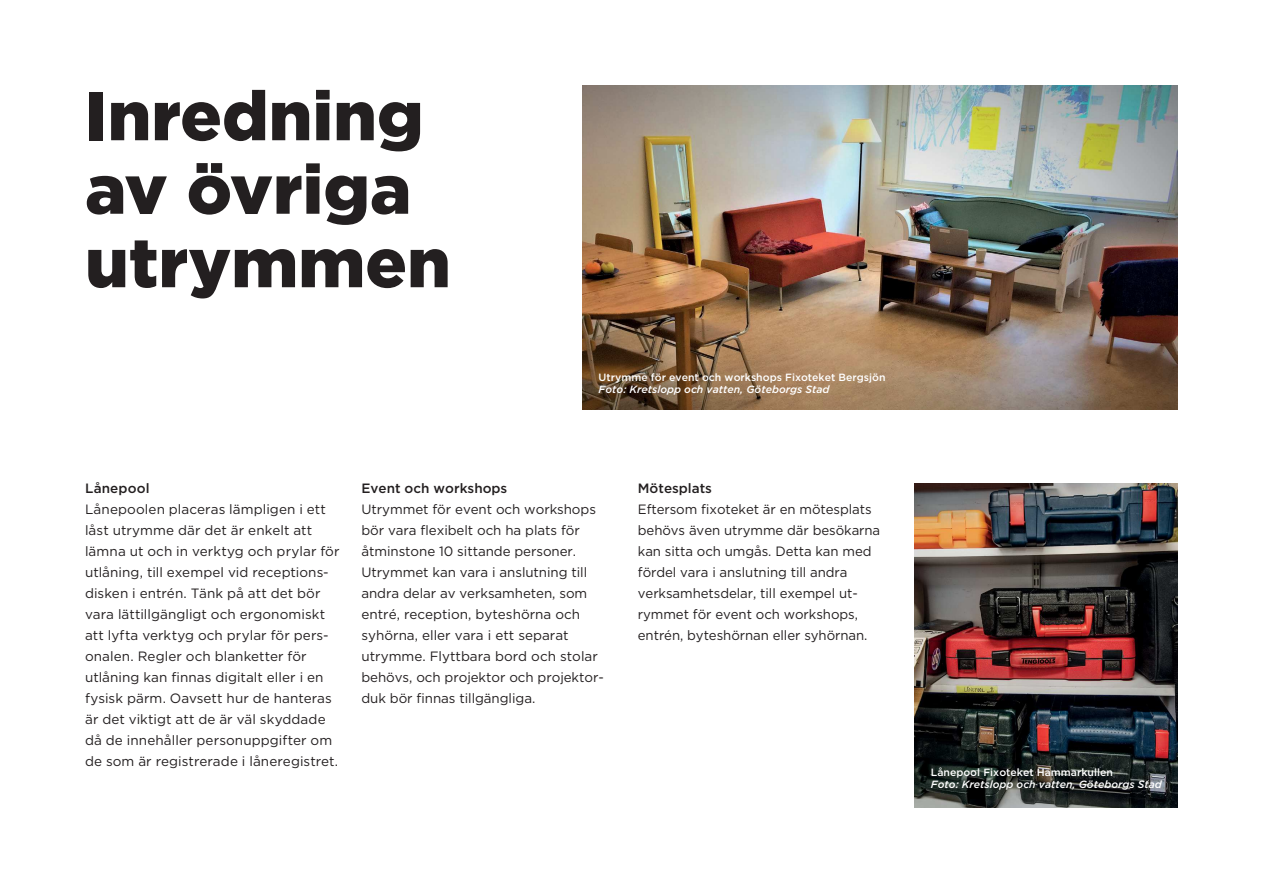
<style>
.page{position:relative;width:1263px;height:893px;background:#fff}
.page>*{position:absolute;margin:0;border:0;box-sizing:border-box;transform-origin:0 0}
.t1{font:900 69px/73.5px "Gotham";color:#231f20}
.t2{font:13.5px/21px "Gotham";letter-spacing:-.005em;color:#231f20}
.t3{font:500 13.5px "Gotham";color:#231f20}
.t4{font:italic 500 10.5px "Gotham";color:#fff}
.t5{font:500 10.5px "Gotham";color:#fff}
</style>
<div class="page">
<img style="left:583px;top:85px;width:595px;height:325px">
<img style="left:914px;top:483px;width:264px;height:325px">
<h1 class="t1" style="left:85px;top:79px;width:367px">Inredning av övriga utrymmen</h1>
<p class="t5" style="left:598px;top:372px;width:288px">Utrymme för event och workshops Fixoteket Bergsjön</p>
<p class="t4" style="left:598px;top:385px;width:233px">Foto: Kretslopp och vatten, Göteborgs Stad</p>
<p class="t3" style="left:85px;top:482px;width:66px">Lånepool</p>
<p class="t2" style="left:85px;top:499px;width:256px">Lånepoolen placeras lämpligen i ett låst utrymme där det är enkelt att lämna ut och in verktyg och prylar för utlåning, till exempel vid receptions&shy;disken i entrén. Tänk på att det bör vara lättillgängligt och ergonomiskt att lyfta verktyg och prylar för pers&shy;onalen. Regler och blanketter för utlån ing kan finnas digitalt eller i en fysisk pärm. Oavsett hur de hanteras är det viktigt att de är väl skyddade då de innehåller personuppgifter om de som är registrerade i låneregistret.</p>
<p class="t3" style="left:361px;top:482px;width:147px">Event och workshops</p>
<p class="t2" style="left:361px;top:499px;width:244px">Utrymmet för event och workshops bör vara flexibelt och ha plats för åtminstone 10 sittande personer.<br>Utrymmet kan vara i anslutning till andra delar av verksamheten, som entré, reception, byteshörna och syhörna, eller vara i ett separat utrymme. Flyttbara bord och stolar behövs, och projektor och projektor&shy;duk bör finnas tillgängliga.</p>
<p class="t3" style="left:638px;top:482px;width:76px">Mötesplats</p>
<p class="t2" style="left:638px;top:499px;width:244px">Eftersom fixoteket är en mötesplats behövs även utrymme där besökarna kan sitta och umgås. Detta kan med fördel vara i anslutning till andra verksamhetsdelar, till exempel ut&shy;rymmet för event och workshops, entrén, byteshörnan eller syhörnan.</p>
<p class="t5" style="left:931px;top:767px;width:184px">Lånepool Fixoteket Hammarkullen</p>
<p class="t4" style="left:931px;top:780px;width:233px">Foto: Kretslopp och vatten, Göteborgs Stad</p>
</div>
